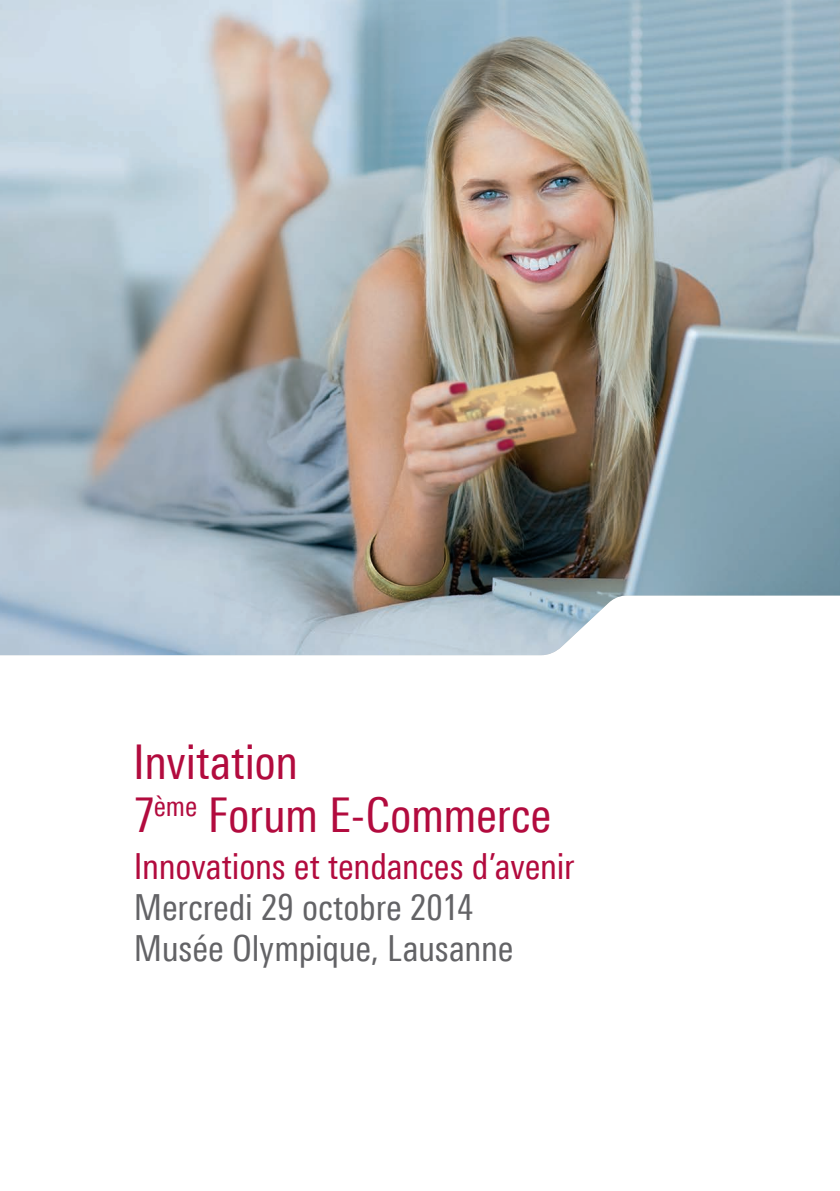
<style>
.page{position:relative;width:840px;height:1191px;background:#fff}
.page>*{position:absolute;margin:0;border:0;box-sizing:border-box;transform-origin:0 0}
.t1{font:48px/53px "Linotype Univers 420 Cn";letter-spacing:-.005em;color:#b20b3e}
.t2{font:36px/41px "Linotype Univers 420 Cn";letter-spacing:-.005em;color:#636366}
.t3{font:36px "Linotype Univers 420 Cn";letter-spacing:-.005em;color:#b20b3e}
</style>
<div class="page">
<img style="left:0;top:0;width:839px;height:655px">
<h1 class="t1" style="left:133px;top:735px;width:419px">Invitation<br>7<sup>ème</sup> Forum E-Commerce</h1>
<p class="t3" style="left:134px;top:845px;width:442px">Innovations et tendances d’avenir</p>
<p class="t2" style="left:134px;top:886px;width:381px">Mercredi 29 octobre 2014<br>Musée Olympique, Lausanne</p>
</div>
